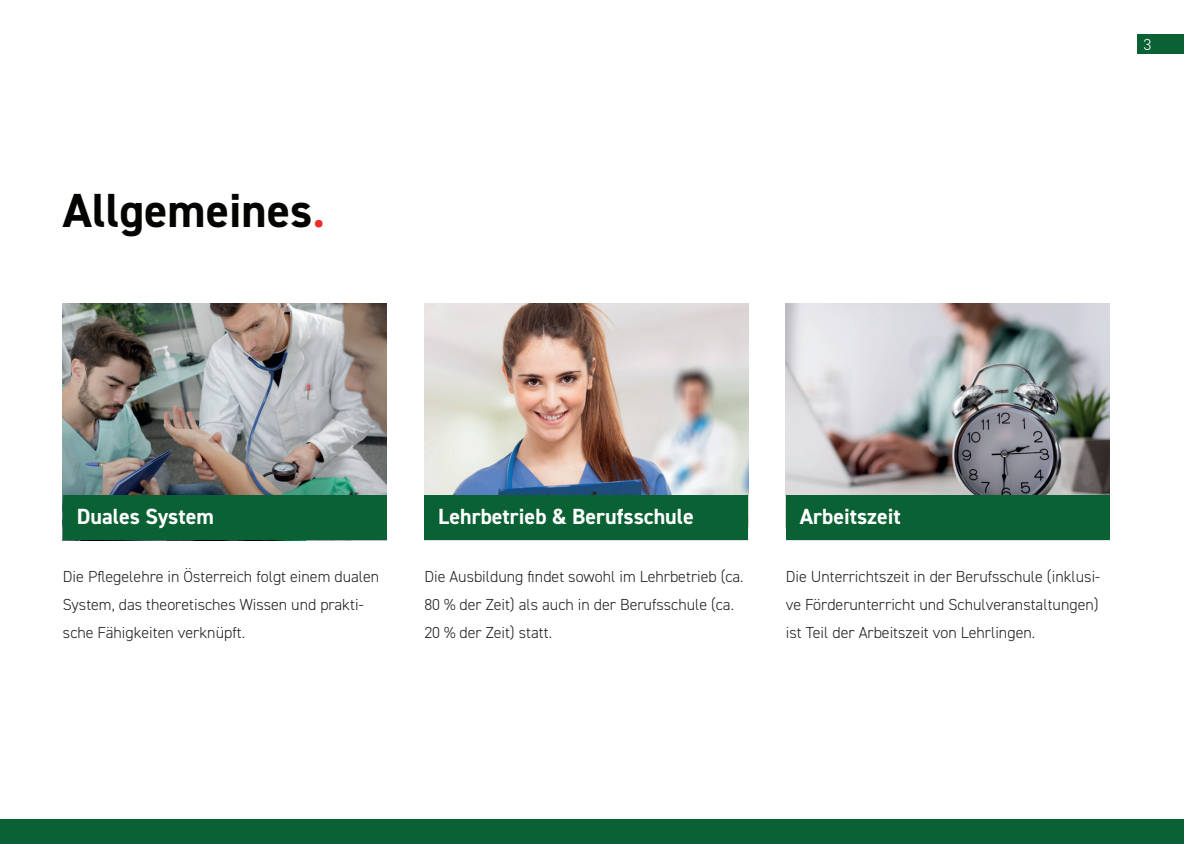
<style>
.page{position:relative;width:1184px;height:844px;background:#fff}
.page>*{position:absolute;margin:0;border:0;box-sizing:border-box;transform-origin:0 0}
.t1{font:700 48px "DIN2014";color:#040503}
.t2{font:700 22px "DIN2014";color:#fff}
.t3{font:300 16px/28px "DIN2014";color:#231f20}
.t4{font:300 16px "DIN2014";color:#fff}
.s1{font-family:"Abril Display";color:#ee2e2c}
</style>
<div class="page">
<div style="left:1138px;top:34px;width:46px;height:19px;background:#0a6133"></div>
<img style="left:63px;top:303px;width:324px;height:193px">
<img style="left:424px;top:303px;width:324px;height:193px">
<img style="left:786px;top:303px;width:324px;height:193px">
<div style="left:63px;top:496px;width:324px;height:44px;background:#0a6133"></div>
<div style="left:424px;top:496px;width:324px;height:44px;background:#0a6133"></div>
<div style="left:786px;top:496px;width:324px;height:44px;background:#0a6133"></div>
<div style="left:0;top:819px;width:1184px;height:25px;background:#0a6133"></div>
<h1 class="t1" style="left:63px;top:179px;width:264px">Allgemeines<span class="s1">.</span></h1>
<p class="t4" style="left:1143px;top:35px;width:9px">3</p>
<h2 class="t2" style="left:77px;top:502px;width:138px">Duales System</h2>
<h2 class="t2" style="left:438px;top:502px;width:257px">Lehrbetrieb &amp; Berufsschule</h2>
<h2 class="t2" style="left:800px;top:502px;width:103px">Arbeitszeit</h2>
<p class="t3" style="left:63px;top:562px;width:318px">Die Pflegelehre in Österreich folgt einem dualen<br>System, das theoretisches Wissen und prakti&shy;sche Fähigkeiten verknüpft.</p>
<p class="t3" style="left:424px;top:562px;width:321px">Die Ausbildung findet sowohl im Lehrbetrieb (ca.<br>80 % der Zeit) als auch in der Berufsschule (ca.<br>20 % der Zeit) statt.</p>
<p class="t3" style="left:786px;top:562px;width:316px;text-align:justify">Die Unterrichtszeit in der Berufsschule (inklusi&shy;ve Förderunterricht und Schulveranstaltungen) ist Teil der Arbeitszeit von Lehrlingen.</p>
</div>
